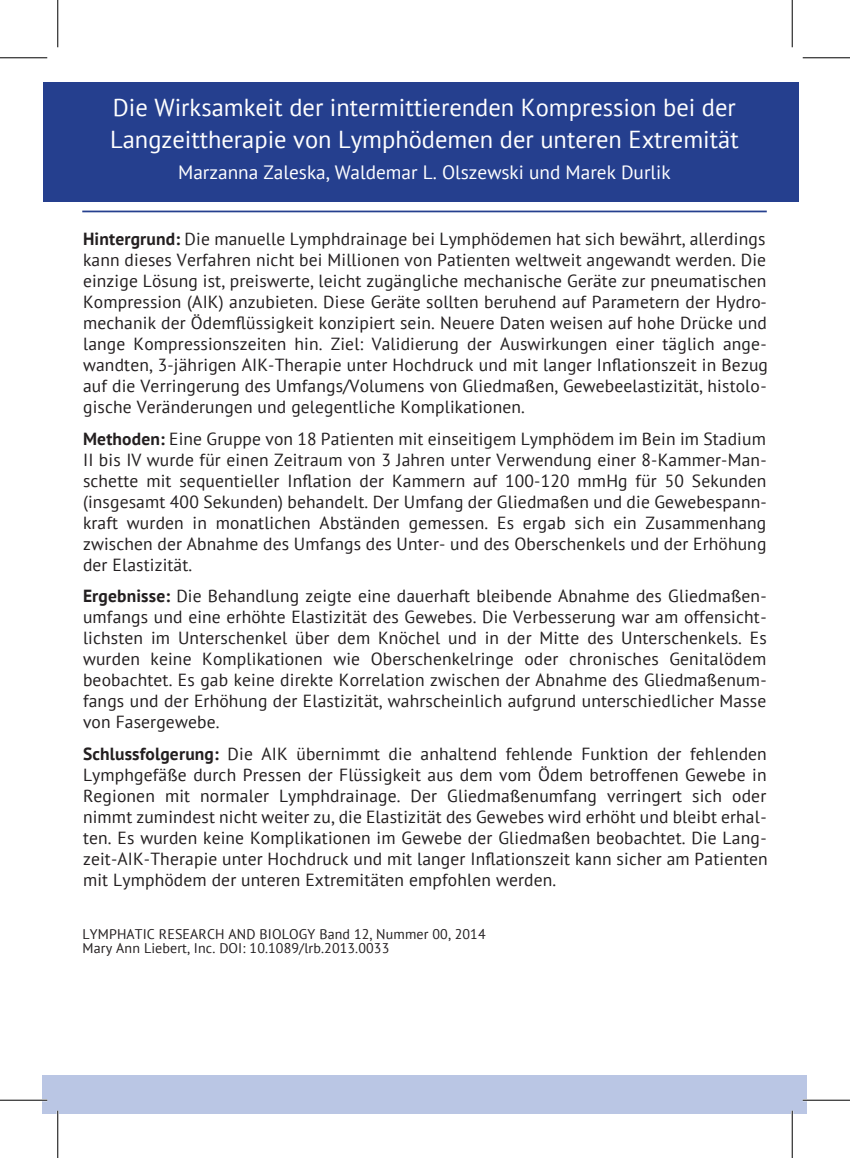
<style>
.page{position:relative;width:850px;height:1158px;background:#fff}
.page>*{position:absolute;margin:0;border:0;box-sizing:border-box;transform-origin:0 0}
.t1{font:24.5px/31.5px "PT Sans";color:#fff}
.t2{font:19.25px "PT Sans";color:#fff}
.t3{font:17.5px/21px "PT Sans";letter-spacing:.01em;color:#231f20;text-align:justify}
.t4{font:14px/14px "PT Sans";letter-spacing:.01em;color:#231f20}
.s1{font-weight:700}
</style>
<div class="page">
<div style="left:43px;top:82px;width:755px;height:119px;background:#253f8e"></div>
<hr style="left:82px;top:210px;width:685px;height:2px;background:#253f8e">
<div style="left:43px;top:1075px;width:764px;height:38px;background:#bac6e4"></div>
<hr style="left:0;top:1098px;width:47px;height:3px;background:#fff">
<hr style="left:802px;top:1098px;width:48px;height:3px;background:#fff">
<hr style="left:57px;top:1110px;width:2px;height:47px;background:#fff">
<hr style="left:791px;top:1110px;width:2px;height:47px;background:#fff">
<hr style="left:0;top:57px;width:47px;height:1px;background:#000">
<hr style="left:802px;top:57px;width:48px;height:1px;background:#000">
<hr style="left:0;top:1099px;width:47px;height:1px;background:#000">
<hr style="left:802px;top:1099px;width:48px;height:1px;background:#000">
<hr style="left:57px;top:0;width:1px;height:47px;background:#000">
<hr style="left:57px;top:1110px;width:1px;height:47px;background:#000">
<hr style="left:792px;top:0;width:1px;height:47px;background:#000">
<hr style="left:792px;top:1110px;width:1px;height:47px;background:#000">
<h1 class="t1" style="left:110px;top:91px;width:630px">Die Wirksamkeit der intermittierenden Kompression bei der<br>Langzeittherapie von Lymphödemen der unteren Extremität</h1>
<p class="t2" style="left:178px;top:160px;width:494px">Marzanna Zaleska, Waldemar L. Olszewski und Marek Durlik</p>
<p class="t3" style="left:83px;top:228px;width:686px;text-align:left"><span class="s1">Hintergrund:</span> Die manuelle Lymphdrainage bei Lymphödemen hat sich bewährt, allerdings kann dieses Verfahren nicht bei Millionen von Patienten weltweit angewandt werden. Die einzige Lösung ist, preiswerte, leicht zugängliche mechanische Geräte zur pneumatischen Kompression (AIK) anzubieten. Diese Geräte sollten beruhend auf Parametern der Hydro&shy;mechanik der Ödemflüssigkeit konzipiert sein. Neuere Daten weisen auf hohe Drücke und lange Kompressionszeiten hin. Ziel: Validierung der Auswirkungen einer täglich ange&shy;wandten, 3-jährigen AIK-Therapie unter Hochdruck und mit langer Inflationszeit in Bezug auf die Verringerung des Umfangs/Volumens von Gliedmaßen, Gewebeelastizität, histolo&shy;gische Veränderungen und gelegentliche Komplikationen.</p>
<p class="t3" style="left:83px;top:427px;width:685px"><span class="s1">Methoden:</span> Eine Gruppe von 18 Patienten mit einseitigem Lymphödem im Bein im Stadium II bis IV wurde für einen Zeitraum von 3 Jahren unter Verwendung einer 8-Kammer-Man&shy;schette mit sequentieller Inflation der Kammern auf 100-120 mmHg für 50 Sekunden (insgesamt 400 Sekunden) behandelt. Der Umfang der Gliedmaßen und die Gewebespann&shy;kraft wurden in monatlichen Abständen gemessen. Es ergab sich ein Zusammenhang zwischen der Abnahme des Umfangs des Unter- und des Oberschenkels und der Erhöhung der Elastizität.</p>
<p class="t3" style="left:83px;top:585px;width:685px"><span class="s1">Ergebnisse:</span> Die Behandlung zeigte eine dauerhaft bleibende Abnahme des Gliedmaßen&shy;umfangs und eine erhöhte Elastizität des Gewebes. Die Verbesserung war am offensicht&shy;lichsten im Unterschenkel über dem Knöchel und in der Mitte des Unterschenkels. Es wurden keine Komplikationen wie Oberschenkelringe oder chronisches Genitalödem beobachtet. Es gab keine direkte Korrelation zwischen der Abnahme des Gliedmaßenum&shy;fangs und der Erhöhung der Elastizität, wahrscheinlich aufgrund unterschiedlicher Masse von Fasergewebe.</p>
<p class="t3" style="left:83px;top:742px;width:686px"><span class="s1">Schlussfolgerung:</span> Die AIK übernimmt die anhaltend fehlende Funktion der fehlenden Lymphgefäße durch Pressen der Flüssigkeit aus dem vom Ödem betroffenen Gewebe in Regionen mit normaler Lymphdrainage. Der Gliedmaßenumfang verringert sich oder nimmt zumindest nicht weiter zu, die Elastizität des Gewebes wird erhöht und bleibt erhal&shy;ten. Es wurden keine Komplikationen im Gewebe der Gliedmaßen beobachtet. Die Lang&shy;zeit-AIK-Therapie unter Hochdruck und mit langer Inflationszeit kann sicher am Patienten mit Lymphödem der unteren Extremitäten empfohlen werden.</p>
<p class="t4" style="left:83px;top:926px;width:404px">LYMPHATIC RESEARCH AND BIOLOGY Band 12, Nummer 00, 2014<br>Mary Ann Liebert, Inc. DOI: 10.1089/lrb.2013.0033</p>
</div>
